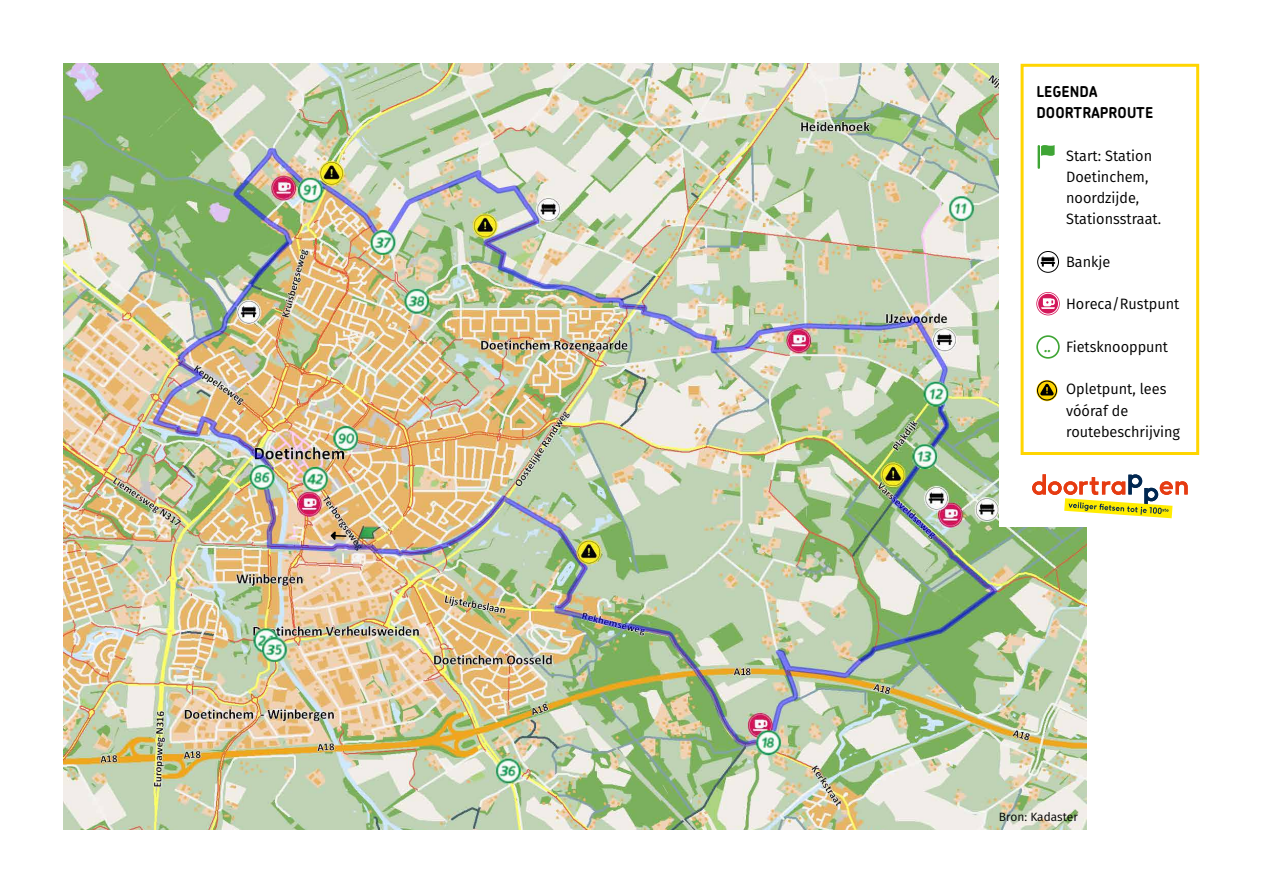
<style>
.page{position:relative;width:1263px;height:893px;background:#fff}
.page>*{position:absolute;margin:0;border:0;box-sizing:border-box;transform-origin:0 0}
.t1{font:15px/21.3px "Fira Sans";color:#000}
.t2{font:700 15px/21.3px "Chevin Pro";letter-spacing:.005em;color:#000;scale:.96 1}
.t3{font:12px "Fira Sans";color:#000}
.s1{font-weight:600;font-style:italic;font-size:13.5px;color:#3fa535}
</style>
<div class="page">
<img style="left:64px;top:64px;width:1023px;height:765px">
<svg style="left:329px;top:530px;width:18px;height:13px"></svg>
<div style="left:999px;top:60px;width:204px;height:467px;background:#fff"></div>
<svg style="left:1036px;top:250px;width:24px;height:24px"></svg>
<div style="left:1037px;top:251px;width:22px;height:21px;border:1px solid #000;border-radius:50%"></div>
<svg style="left:1040px;top:256px;width:15px;height:11px"></svg>
<svg style="left:1036px;top:292px;width:24px;height:23px"></svg>
<div style="left:1037px;top:293px;width:22px;height:21px;border:1px solid #fff;border-radius:50%"></div>
<svg style="left:1041px;top:298px;width:14px;height:11px"></svg>
<div style="left:1036px;top:335px;width:24px;height:24px;border:2px solid #3fa535;border-radius:50%"></div>
<svg style="left:1036px;top:380px;width:21px;height:21px"></svg>
<div style="left:1037px;top:381px;width:20px;height:19px;border:1px solid #000;border-radius:50%"></div>
<svg style="left:1040px;top:384px;width:14px;height:11px"></svg>
<div style="left:1020px;top:64px;width:179px;height:391px;border:3px solid #ffd500"></div>
<hr style="left:1037px;top:145px;width:3px;height:24px;background:#3fa535">
<svg style="left:1041px;top:145px;width:13px;height:11px"></svg>
<svg style="left:1032px;top:474px;width:156px;height:44px"></svg>
<p class="t2" style="left:1036px;top:81px;width:123px">LEGENDA<br>DOORTRAPROUTE</p>
<p class="t1" style="left:1066px;top:144px;width:96px">Start: Station<br>Doetinchem, noordzijde,<br>Stationsstraat.</p>
<p class="t1" style="left:1066px;top:251px;width:46px">Bankje</p>
<p class="t1" style="left:1066px;top:293px;width:115px">Horeca/Rustpunt</p>
<p class="t1" style="left:1044px;top:336px;width:125px"><span class="s1">..</span> Fietsknooppunt</p>
<p class="t1" style="left:1066px;top:378px;width:115px">Opletpunt, lees vóóraf de routebeschrijving</p>
<p class="t3" style="left:999px;top:808px;width:81px">Bron: Kadaster</p>
</div>
